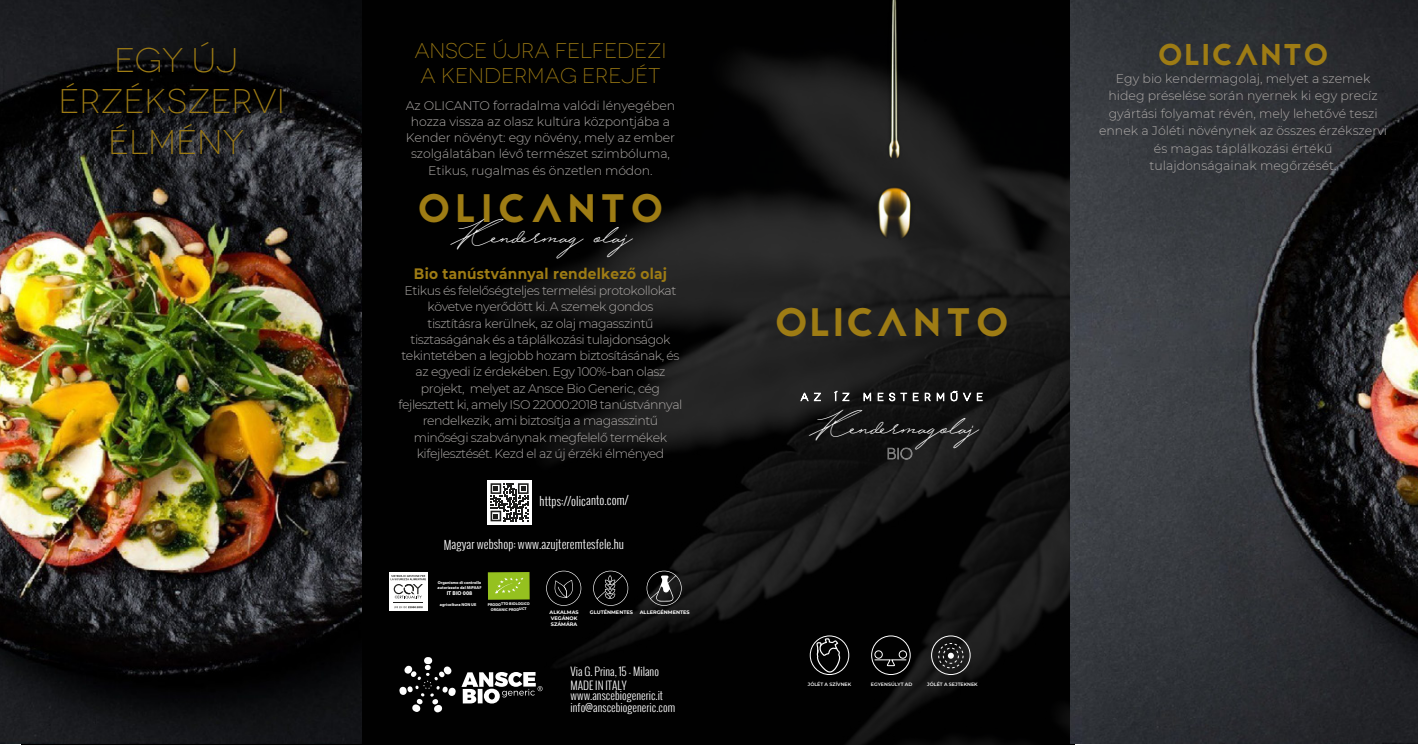
<style>
.page{position:relative;width:1418px;height:745px;background:#fff}
.page>*{position:absolute;margin:0;border:0;box-sizing:border-box;transform-origin:0 0}
.t1{font:39.62px "Jaapokkisubtract";letter-spacing:.05em;color:#9e7c14}
.t2{font:39.62px "Jaapokkisubtract";letter-spacing:.125em;color:#9e7c14}
.t3{font:300 34.12px/41px "Novecentowide";color:#9e7c14;text-align:center}
.t4{font:30px "Jaapokkisubtract";letter-spacing:.05em;color:#9e7c14}
.t5{font:24.5px "Hijrnotes PERSONALUSEONLY01";color:#fff}
.t6{font:300 21.25px/25.5px "Novecentowide";color:#9e7c14}
.t7{font:700 15px "Montserrat";letter-spacing:.02em;color:#9e7c14;scale:.91 1}
.t8{font:300 12.5px/16.2px "Montserrat";letter-spacing:-.035em;color:#afaba9;text-align:center}
.t9{font:300 12.5px/17.5px "Montserrat";color:#afaba9;text-align:center}
.t10{font:300 12.5px/16.2px "Montserrat";letter-spacing:-.01em;color:#afaba9;text-align:center}
.t11{font:300 12px "Oswald";letter-spacing:-.005em;color:#fff}
.t12{font:300 11.12px/14.4px "Oswald";color:#fff}
.t13{font:700 5.62px "Myriad Pro";color:#fff}
.t14{font:700 5px/6px "Montserrat";color:#fff}
.t15{font:600 4.75px "Montserrat";color:#fff}
.t16{font:700 4.25px "Myriad Pro";letter-spacing:-.01em;color:#fff}
.t17{font:700 4.12px/5px "Myriad Pro";color:#fff}
.t18{font:700 4px/5.1px "Myriad Pro";letter-spacing:-.01em;color:#fff;text-align:center}
</style>
<div class="page">
<div style="left:22px;top:0;width:1053px;height:744px;background:#010101"></div>
<img style="left:389px;top:0;width:1028px;height:744px">
<svg style="left:800px;top:392px;width:8px;height:9px"></svg>
<svg style="left:814px;top:392px;width:6px;height:9px"></svg>
<svg style="left:834px;top:390px;width:15px;height:11px"></svg>
<svg style="left:863px;top:392px;width:8px;height:9px"></svg>
<svg style="left:877px;top:392px;width:6px;height:9px"></svg>
<svg style="left:889px;top:392px;width:17px;height:9px"></svg>
<svg style="left:913px;top:392px;width:5px;height:9px"></svg>
<svg style="left:925px;top:392px;width:5px;height:9px"></svg>
<svg style="left:936px;top:392px;width:8px;height:9px"></svg>
<svg style="left:950px;top:390px;width:7px;height:11px"></svg>
<svg style="left:963px;top:392px;width:8px;height:9px"></svg>
<svg style="left:977px;top:392px;width:5px;height:9px"></svg>
<svg style="left:887px;top:447px;width:25px;height:12px"></svg>
<div style="left:931px;top:635px;width:39px;height:39px;border:1px solid #fff;border-radius:50%"></div>
<svg style="left:873px;top:658px;width:34px;height:10px"></svg>
<div style="left:871px;top:635px;width:39px;height:39px;border:1px solid #fff;border-radius:50%"></div>
<div style="left:874px;top:650px;width:8px;height:8px;border:1px solid #fff;border-radius:50%"></div>
<div style="left:898px;top:650px;width:9px;height:8px;border:1px solid #fff;border-radius:50%"></div>
<div style="left:809px;top:635px;width:40px;height:39px;border:1px solid #fff;border-radius:50%"></div>
<svg style="left:947px;top:652px;width:6px;height:6px"></svg>
<div style="left:942px;top:647px;width:16px;height:16px;border:1px dashed #fff;border-radius:50%"></div>
<div style="left:938px;top:642px;width:25px;height:26px;border:1px dashed #fff;border-radius:50%"></div>
<svg style="left:816px;top:637px;width:24px;height:36px"></svg>
<svg style="left:399px;top:656px;width:143px;height:56px"></svg>
<svg style="left:389px;top:572px;width:38px;height:38px"></svg>
<svg style="left:390px;top:574px;width:36px;height:33px"></svg>
<svg style="left:593px;top:570px;width:35px;height:35px"></svg>
<svg style="left:546px;top:570px;width:35px;height:35px"></svg>
<img style="left:846px;top:0;width:103px;height:242px">
<img style="left:0;top:0;width:362px;height:743px">
<svg style="left:646px;top:570px;width:35px;height:35px"></svg>
<div style="left:488px;top:571px;width:41px;height:28px;background:#95c11f"></div>
<svg style="left:495px;top:577px;width:28px;height:17px"></svg>
<div style="left:487px;top:480px;width:44px;height:44px;background:linear-gradient(to right,#fff,#fff)"></div>
<svg style="left:490px;top:483px;width:38px;height:38px"></svg>
<h3 class="t6" style="left:414px;top:38px;width:254px">ANSCE ÚJRA FELFEDEZI<br>A KENDERMAG EREJÉT</h3>
<p class="t10" style="left:406px;top:97px;width:271px">Az OLICANTO forradalma valódi lényegében hozza vissza az olasz kultúra központjába a Kender növényt: egy növény, mely az ember szolgálatában lévő természet szimbóluma, Etikus, rugalmas és önzetlen módon.</p>
<h1 class="t2" style="left:417px;top:181px;width:247px">OLICANTO</h1>
<h2 class="t3" style="left:58px;top:40px;width:228px">EGY ÚJ<br>ÉRZÉKSZERVI<br>ÉLMÉNY</h2>
<h3 class="t4" style="left:1157px;top:34px;width:172px">OLICANTO</h3>
<p class="t9" style="left:1099px;top:69px;width:289px">Egy bio kendermagolaj, melyet a szemek hideg préselése során nyernek ki egy precíz gyártási folyamat révén, mely lehetővé teszi ennek a Jóléti növénynek az összes érzékszervi és magas táplálkozási értékű tulajdonságainak megőrzését.</p>
<h3 class="t5" style="left:452px;top:229px;width:197px">Kendermagolaj</h3>
<p class="t7" style="left:414px;top:262px;width:280px">Bio tanústvánnyal rendelkező olaj</p>
<p class="t8" style="left:398px;top:282px;width:285px">Etikus és felelőségteljes termelési protokollokat követve nyerődött ki. A szemek gondos tisztításra kerülnek, az olaj magasszintű tisztaságának és a táplálkozási tulajdonságok tekintetében a legjobb hozam biztosításának, és az egyedi íz érdekében. Egy 100%-ban olasz projekt, melyet az Ansce Bio Generic, cég fejlesztett ki, amely ISO 22000:2018 tanústvánnyal rendelkezik, ami biztosítja a magasszintű minőségi szabványnak megfelelő termékek kifejlesztését. Kezd el az új érzéki élményed</p>
<h1 class="t1" style="left:774px;top:294px;width:236px">OLICANTO</h1>
<h3 class="t5" style="left:810px;top:419px;width:184px">Kendermagolaj</h3>
<p class="t11" style="left:539px;top:492px;width:91px">https://olicanto.com/</p>
<p class="t11" style="left:444px;top:535px;width:182px">Magyar webshop: www.azujteremtesfele.hu</p>
<p class="t17" style="left:437px;top:579px;width:46px">Organismo di controllo autorizzato dal MiPAAF</p>
<p class="t13" style="left:446px;top:589px;width:27px">IT BIO 008</p>
<p class="t16" style="left:440px;top:601px;width:38px">agricoltura NON UE</p>
<p class="t18" style="left:488px;top:601px;width:43px">PRODOTTO BIOLOGICO<br>ORGANIC PRODUCT</p>
<p class="t14" style="left:549px;top:608px;width:31px">ALKALMAS</p>
<p class="t14" style="left:590px;top:608px;width:45px">GLUTÉNMENTES</p>
<p class="t14" style="left:640px;top:608px;width:51px">ALLERGÉNMENTES</p>
<p class="t14" style="left:551px;top:614px;width:28px">VEGÁNOK<br>SZÁMÁRA</p>
<p class="t12" style="left:570px;top:663px;width:90px">Via G. Prina, 15 - Milano<br>MADE IN ITALY</p>
<p class="t12" style="left:570px;top:689px;width:106px;line-height:12.1px">www.anscebiogeneric.it info@anscebiogeneric.com</p>
<p class="t15" style="left:807px;top:680px;width:45px">JÓLÉT A SZÍVNEK</p>
<p class="t15" style="left:870px;top:680px;width:43px">EGYENSÚLYT AD</p>
<p class="t15" style="left:927px;top:680px;width:52px">JÓLÉT A SEJTEKNEK</p>
</div>
